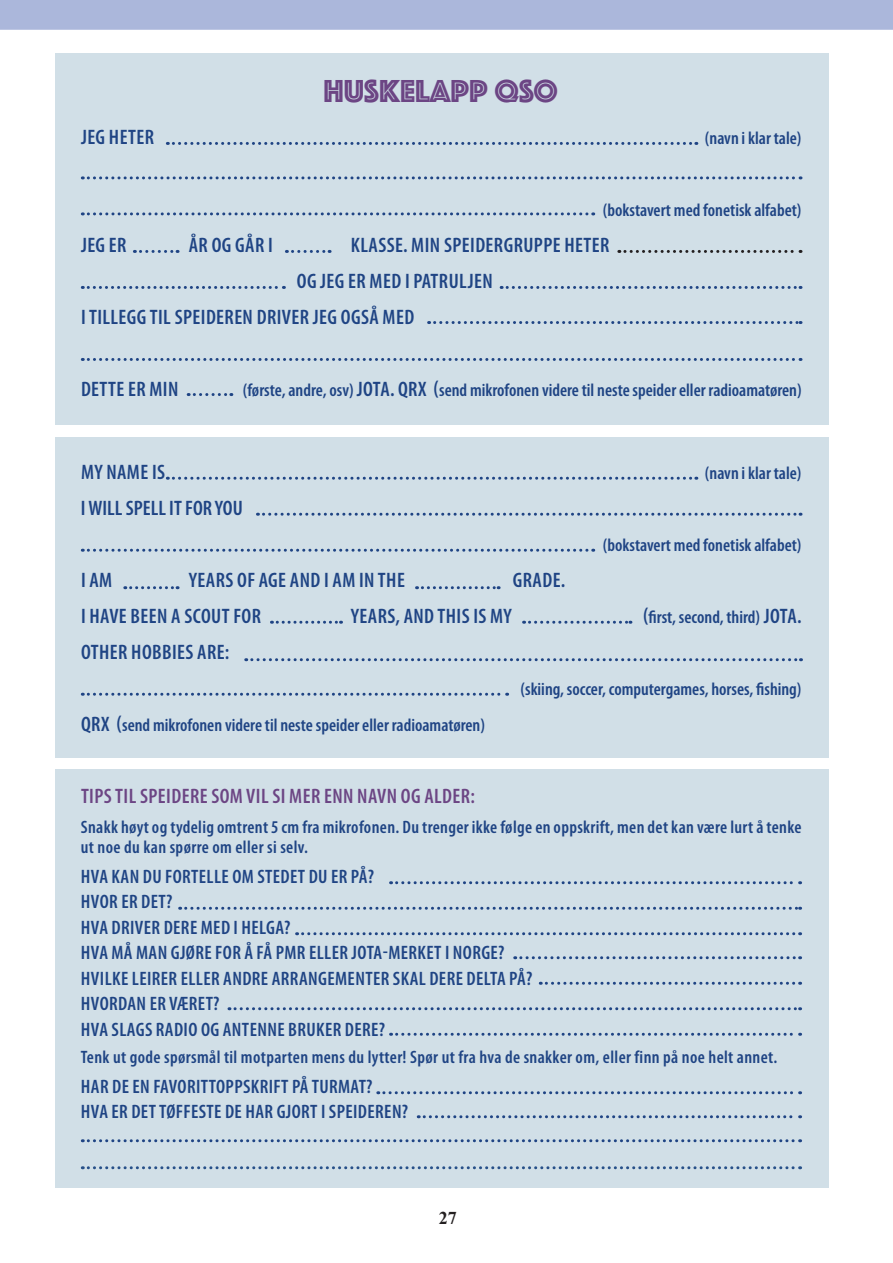
<style>
.page{position:relative;width:893px;height:1263px;background:#fff}
.page>*{position:absolute;margin:0;border:0;box-sizing:border-box;transform-origin:0 0}
.E_Bildetekst{font:33px "Phosphate Inline";color:#6c4584}
.E_Brødtekst{font:600 condensed 21px "Myriad Pro";letter-spacing:.02em;color:#1f4484}
.E_Brødtekst-2{font:600 condensed 21px "Myriad Pro";letter-spacing:.02em;color:#6c4584}
.E_Brødtekst-3{font:600 condensed 21px "Myriad Pro";color:#1f4484}
.E_Brødtekst-4{font:600 condensed 19.5px "Myriad Pro";letter-spacing:.02em;color:#1f4484}
.E_Brødtekst-5{font:600 condensed 18px "Myriad Pro";color:#1f4484}
.E_Brødtekst-6{font:600 condensed 18px/19.5px "Myriad Pro";letter-spacing:.02em;color:#1f4484}
.t1{font:700 18px "Times New Roman";color:#231f20}
.s1{font-size:21px}
</style>
<div class="page">
<div style="left:0;top:0;width:893px;height:30px;background:#abb7db"></div>
<div style="left:55px;top:53px;width:774px;height:372px;background:#d1dfe7"></div>
<svg style="left:167px;top:142px;width:530px;height:3px"></svg>
<svg style="left:134px;top:250px;width:44px;height:3px"></svg>
<svg style="left:188px;top:393px;width:44px;height:3px"></svg>
<svg style="left:286px;top:250px;width:44px;height:3px"></svg>
<svg style="left:619px;top:250px;width:182px;height:3px"></svg>
<svg style="left:82px;top:286px;width:202px;height:3px"></svg>
<svg style="left:501px;top:286px;width:300px;height:3px"></svg>
<svg style="left:429px;top:321px;width:372px;height:3px"></svg>
<svg style="left:82px;top:212px;width:512px;height:3px"></svg>
<svg style="left:82px;top:176px;width:719px;height:3px"></svg>
<svg style="left:82px;top:358px;width:719px;height:3px"></svg>
<div style="left:55px;top:437px;width:774px;height:320px;background:#d1dfe7"></div>
<svg style="left:167px;top:477px;width:530px;height:3px"></svg>
<svg style="left:257px;top:513px;width:544px;height:3px"></svg>
<svg style="left:246px;top:658px;width:555px;height:3px"></svg>
<svg style="left:125px;top:586px;width:53px;height:3px"></svg>
<svg style="left:417px;top:586px;width:82px;height:3px"></svg>
<svg style="left:271px;top:621px;width:70px;height:3px"></svg>
<svg style="left:524px;top:621px;width:107px;height:3px"></svg>
<svg style="left:82px;top:549px;width:512px;height:3px"></svg>
<svg style="left:82px;top:693px;width:426px;height:3px"></svg>
<div style="left:55px;top:770px;width:774px;height:418px;background:#d1dfe7"></div>
<svg style="left:391px;top:881px;width:410px;height:3px"></svg>
<svg style="left:180px;top:907px;width:621px;height:3px"></svg>
<svg style="left:297px;top:932px;width:504px;height:3px"></svg>
<svg style="left:515px;top:956px;width:286px;height:3px"></svg>
<svg style="left:540px;top:982px;width:261px;height:3px"></svg>
<svg style="left:229px;top:1007px;width:572px;height:3px"></svg>
<svg style="left:391px;top:1033px;width:410px;height:3px"></svg>
<svg style="left:378px;top:1091px;width:423px;height:3px"></svg>
<svg style="left:418px;top:1115px;width:383px;height:3px"></svg>
<svg style="left:82px;top:1139px;width:719px;height:3px"></svg>
<p class="E_Bildetekst" style="left:323px;top:67px;width:236px">HUSKELAPP QSO</p>
<p class="E_Brødtekst" style="left:81px;top:124px;width:74px">JEG HETER</p>
<p class="E_Brødtekst-5" style="left:705px;top:127px;width:98px">(navn i klar tale)</p>
<p class="E_Brødtekst-5" style="left:603px;top:199px;width:200px">(bokstavert med fonetisk alfabet)</p>
<p class="E_Brødtekst" style="left:81px;top:232px;width:47px">JEG ER</p>
<p class="E_Brødtekst" style="left:189px;top:232px;width:85px">ÅR OG GÅR I</p>
<p class="E_Brødtekst" style="left:351px;top:232px;width:260px">KLASSE. MIN SPEIDERGRUPPE HETER</p>
<p class="E_Brødtekst" style="left:297px;top:268px;width:198px">OG JEG ER MED I PATRULJEN</p>
<p class="E_Brødtekst" style="left:81px;top:304px;width:335px">I TILLEGG TIL SPEIDEREN DRIVER JEG OGSÅ MED</p>
<p class="E_Brødtekst" style="left:81px;top:376px;width:99px">DETTE ER MIN</p>
<p class="E_Brødtekst-5" style="left:243px;top:379px;width:560px">(første, andre, osv) <span class="s1">JOTA. QRX (</span>send mikrofonen videre til neste speider eller radioamatøren)</p>
<p class="E_Brødtekst" style="left:81px;top:459px;width:86px">MY NAME IS</p>
<p class="E_Brødtekst-5" style="left:705px;top:462px;width:98px">(navn i klar tale)</p>
<p class="E_Brødtekst-3" style="left:81px;top:495px;width:164px">I WILL SPELL IT FOR YOU</p>
<p class="E_Brødtekst-5" style="left:603px;top:534px;width:200px">(bokstavert med fonetisk alfabet)</p>
<p class="E_Brødtekst" style="left:81px;top:567px;width:33px">I AM</p>
<p class="E_Brødtekst" style="left:189px;top:567px;width:218px">YEARS OF AGE AND I AM IN THE</p>
<p class="E_Brødtekst" style="left:513px;top:567px;width:54px">GRADE.</p>
<p class="E_Brødtekst" style="left:81px;top:603px;width:182px">I HAVE BEEN A SCOUT FOR</p>
<p class="E_Brødtekst" style="left:351px;top:603px;width:163px">YEARS, AND THIS IS MY</p>
<p class="E_Brødtekst-5" style="left:643px;top:606px;width:160px"><span class="s1">(</span>first, second, third) <span class="s1">JOTA.</span></p>
<p class="E_Brødtekst" style="left:81px;top:639px;width:150px">OTHER HOBBIES ARE:</p>
<p class="E_Brødtekst-5" style="left:521px;top:678px;width:282px">(skiing, soccer, computergames, horses, fishing)</p>
<p class="E_Brødtekst-5" style="left:81px;top:714px;width:405px"><span class="s1">QRX (</span>send mikrofonen videre til neste speider eller radioamatøren)</p>
<p class="E_Brødtekst-2" style="left:81px;top:783px;width:395px">TIPS TIL SPEIDERE SOM VIL SI MER ENN NAVN OG ALDER:</p>
<p class="E_Brødtekst-6" style="left:81px;top:817px;width:722px">Snakk høyt og tydelig omtrent 5 cm fra mikrofonen. Du trenger ikke følge en oppskrift, men det kan være lurt å tenke ut noe du kan spørre om eller si selv.</p>
<p class="E_Brødtekst-4" style="left:81px;top:864px;width:295px">HVA KAN DU FORTELLE OM STEDET DU ER PÅ?</p>
<p class="E_Brødtekst-4" style="left:81px;top:890px;width:93px">HVOR ER DET?</p>
<p class="E_Brødtekst-4" style="left:81px;top:915px;width:211px">HVA DRIVER DERE MED I HELGA?</p>
<p class="E_Brødtekst-4" style="left:81px;top:941px;width:425px">HVA MÅ MAN GJØRE FOR Å FÅ PMR ELLER JOTA-MERKET I NORGE?</p>
<p class="E_Brødtekst-4" style="left:81px;top:966px;width:453px">HVILKE LEIRER ELLER ANDRE ARRANGEMENTER SKAL DERE DELTA PÅ?</p>
<p class="E_Brødtekst-4" style="left:81px;top:992px;width:140px">HVORDAN ER VÆRET?</p>
<p class="E_Brødtekst-4" style="left:81px;top:1017px;width:306px">HVA SLAGS RADIO OG ANTENNE BRUKER DERE?</p>
<p class="E_Brødtekst-6" style="left:81px;top:1047px;width:698px">Tenk ut gode spørsmål til motparten mens du lytter! Spør ut fra hva de snakker om, eller finn på noe helt annet.</p>
<p class="E_Brødtekst-4" style="left:81px;top:1074px;width:293px">HAR DE EN FAVORITTOPPSKRIFT PÅ TURMAT?</p>
<p class="E_Brødtekst-4" style="left:81px;top:1100px;width:329px">HVA ER DET TØFFESTE DE HAR GJORT I SPEIDEREN?</p>
<p class="t1" style="left:439px;top:1206px;width:19px">27</p>
</div>
